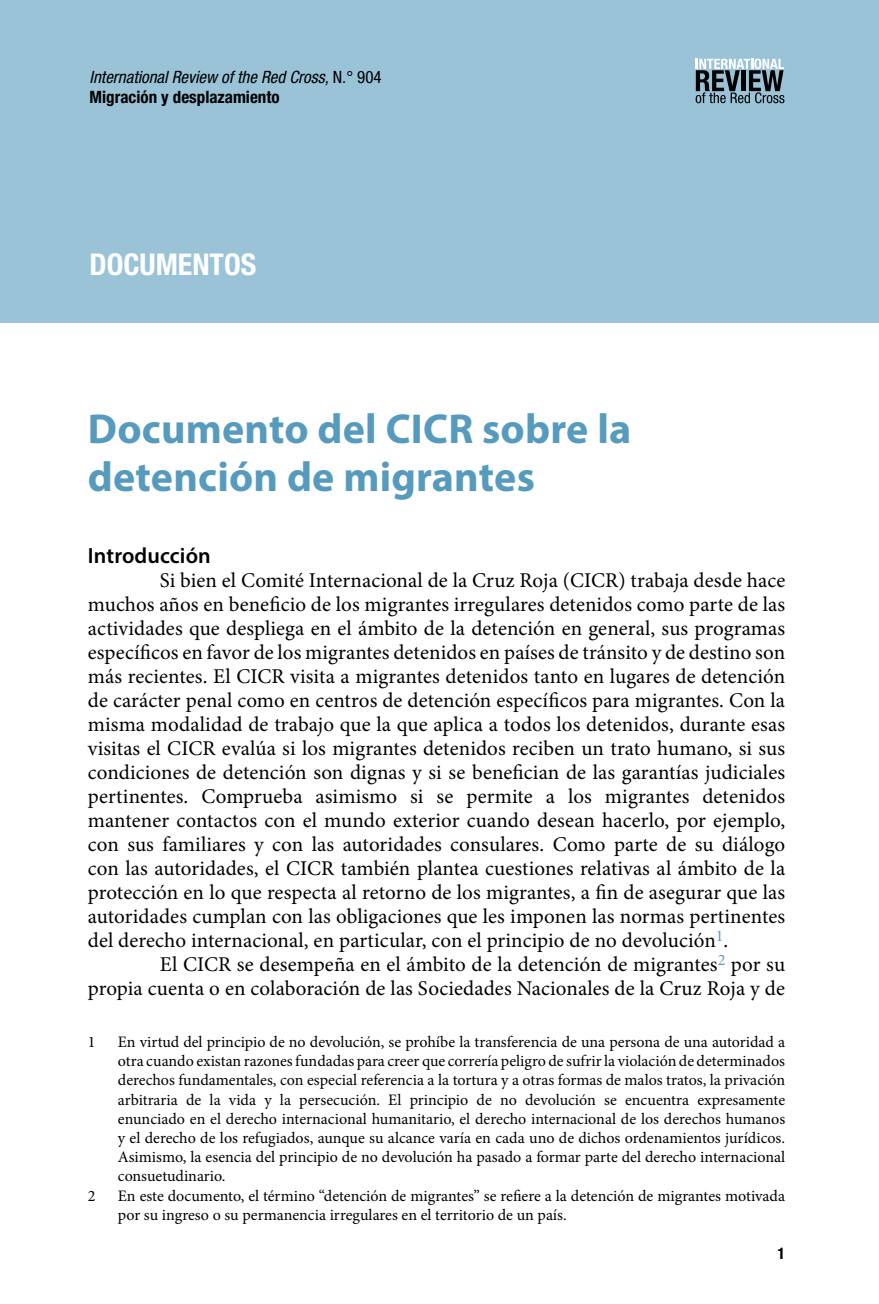
<style>
.page{position:relative;width:879px;height:1304px;background:#fff}
.page>*{position:absolute;margin:0;border:0;box-sizing:border-box;transform-origin:0 0}
.t1{font:700 42px/48px "Myriad Pro";letter-spacing:.005em;color:#569bbe}
.t2{font:700 condensed 30px "Helvetica Neue LT Std";color:#fff}
.t3{font:600 22px "Myriad Pro";letter-spacing:.005em;color:#000}
.t4{font:21px/24px "Minion Pro";letter-spacing:.005em;color:#000;text-align:justify}
.t5{font:italic condensed 17px/20.4px "Helvetica Neue LT Std";color:#000}
.t6{font:16px/19.2px "Minion Pro";color:#000;text-align:justify}
.t7{font:700 condensed 16px "Helvetica Neue LT Std";color:#000}
.s1{font-style:normal}
.s2{font-weight:700;font-style:normal}
</style>
<div class="page">
<div style="left:0;top:0;width:879px;height:323px;background:#9ac3d8"></div>
<svg style="left:696px;top:59px;width:88px;height:44px"></svg>
<p class="t5" style="left:90px;top:67px;width:294px">International Review of the Red Cross, <span class="s1">N.° 904<br></span><span class="s2">Migración y desplazamiento</span></p>
<h2 class="t2" style="left:90px;top:246px;width:168px">Documentos</h2>
<h1 class="t1" style="left:88px;top:403px;width:545px">Documento del CICR sobre la detención de migrantes</h1>
<p class="t3" style="left:88px;top:541px;width:124px">Introducción</p>
<p class="t4" style="left:88px;top:568px;width:699px;text-indent:72px">Si bien el Comité Internacional de la Cruz Roja (CICR) trabaja desde hace muchos años en beneficio de los migrantes irregulares detenidos como parte de las actividades que despliega en el ámbito de la detención en general, sus programas específicos en favor de los migrantes detenidos en países de tránsito y de destino son más recientes. El CICR visita a migrantes detenidos tanto en lugares de detención de carácter penal como en centros de detención específicos para migrantes. Con la misma modalidad de trabajo que la que aplica a todos los detenidos, durante esas visitas el CICR evalúa si los migrantes detenidos reciben un trato humano, si sus condiciones de detención son dignas y si se benefician de las garantías judiciales pertinentes. Comprueba asimismo si se permite a los migrantes detenidos mantener contactos con el mundo exterior cuando desean hacerlo, por ejemplo, con sus familiares y con las autoridades consulares. Como parte de su diálogo con las autoridades, el CICR también plantea cuestiones relativas al ámbito de la protección en lo que respecta al retorno de los migrantes, a fin de asegurar que las autoridades cumplan con las obligaciones que les imponen las normas pertinentes del derecho internacional, en particular, con el principio de no devolución<sup>1</sup>.</p>
<p class="t4" style="left:88px;top:952px;width:699px;text-align:right">El CICR se desempeña en el ámbito de la detención de migrantes<sup>2</sup> por su<br>propia cuenta o en colaboración de las Sociedades Nacionales de la Cruz Roja y de</p>
<p class="t6" style="left:88px;top:1032px;width:9px">1</p>
<p class="t6" style="left:118px;top:1032px;width:669px">En virtud del principio de no devolución, se prohíbe la transferencia de una persona de una autoridad a otra cuando existan razones fundadas para creer que correría peligro de sufrir la violación de determinados derechos fundamentales, con especial referencia a la tortura y a otras formas de malos tratos, la privación arbitraria de la vida y la persecución. El principio de no devolución se encuentra expresamente enunciado en el derecho internacional humanitario, el derecho internacional de los derechos humanos y el derecho de los refugiados, aunque su alcance varía en cada uno de dichos ordenamientos jurídicos.<br>Asimismo, la esencia del principio de no devolución ha pasado a formar parte del derecho internacional consuetudinario.</p>
<p class="t6" style="left:88px;top:1186px;width:9px">2</p>
<p class="t6" style="left:118px;top:1186px;width:669px">En este documento, el término “detención de migrantes” se refiere a la detención de migrantes motivada por su ingreso o su permanencia irregulares en el territorio de un país.</p>
<p class="t7" style="left:777px;top:1243px;width:9px">1</p>
</div>
